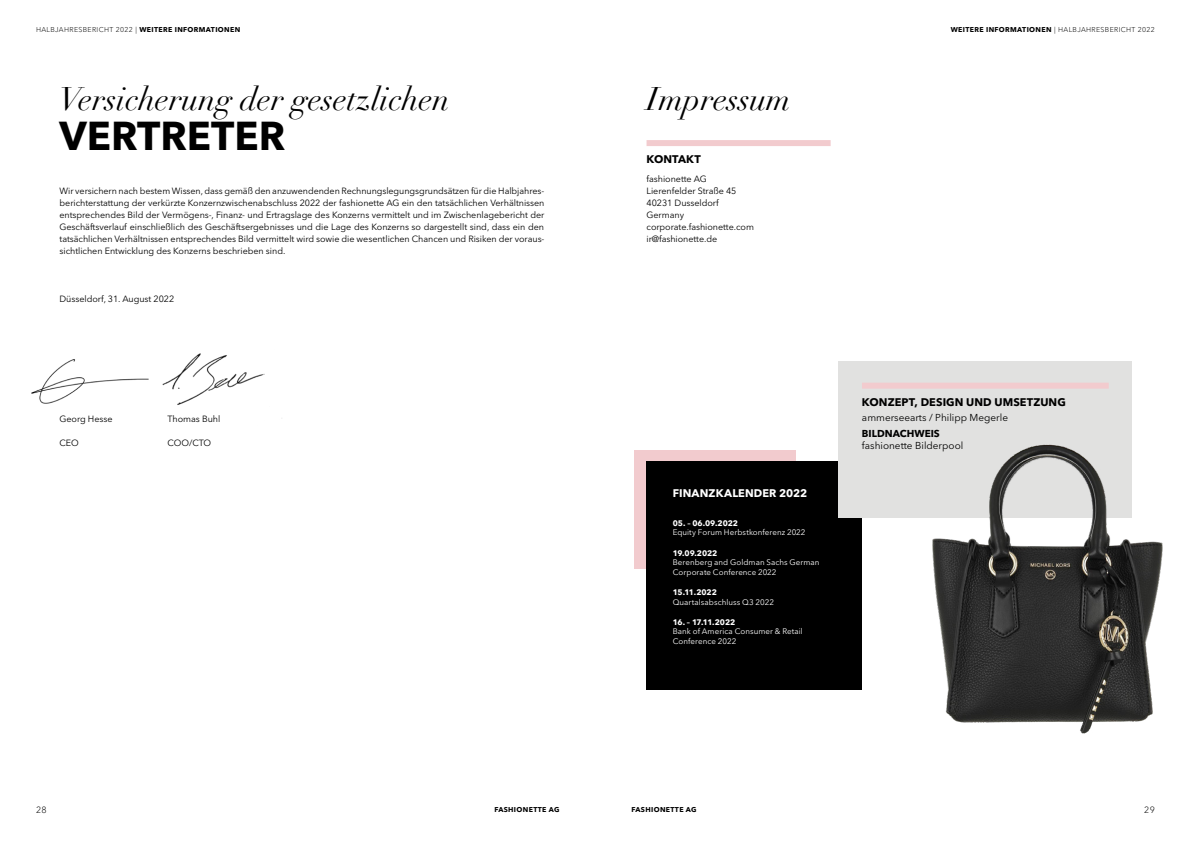
<style>
.page{position:relative;width:1191px;height:842px;background:#fff}
.page>*{position:absolute;margin:0;border:0;box-sizing:border-box;transform-origin:0 0}
.t1{font:700 40px "Avenir Next LT Pro";color:#000}
.t2{font:italic 32px "Didot LT Pro";color:#000}
.t3{font:700 11px "Avenir Next LT Pro";letter-spacing:.01em;color:#000}
.t4{font:700 11px "Avenir Next LT Pro";letter-spacing:.01em;color:#fff}
.t5{font:10px "Avenir Next LT Pro";color:#000}
.t6{font:700 10px "Avenir Next LT Pro";color:#000}
.t7{font:9px/12px "Avenir Next LT Pro";letter-spacing:-.005em;color:#000}
.t8{font:300 9px "Avenir Next LT Pro";color:#000}
.t9{font:8px/9.6px "Avenir Next LT Pro";letter-spacing:.005em;color:#fff}
.t10{font:700 8px "Avenir Next LT Pro";letter-spacing:-.005em;color:#fff}
.t11{font:700 8px "Avenir Next LT Pro";letter-spacing:-.03em;color:#fff}
.t12{font:300 7px "Avenir Next LT Pro";letter-spacing:.05em;color:#000}
.t13{font:700 7px "Avenir Next LT Pro";letter-spacing:.05em;color:#000}
.s1{font-weight:700}
</style>
<div class="page">
<img style="left:31px;top:359px;width:118px;height:45px">
<img style="left:162px;top:353px;width:120px;height:66px">
<div style="left:634px;top:450px;width:162px;height:119px;background:#f2cbce"></div>
<div style="left:646px;top:461px;width:216px;height:228px;background:#000"></div>
<div style="left:646px;top:140px;width:184px;height:6px;background:#f2cbce"></div>
<div style="left:838px;top:361px;width:293px;height:156px;background:#e1e1e0"></div>
<img style="left:889px;top:429px;width:274px;height:305px">
<div style="left:862px;top:383px;width:246px;height:6px;background:#f2cbce"></div>
<p class="t12" style="left:36px;top:25px;width:206px">HALBJAHRESBERICHT 2022 | <span class="s1">WEITERE INFORMATIONEN</span></p>
<p class="t12" style="left:950px;top:25px;width:206px"><span class="s1">WEITERE INFORMATIONEN</span> | HALBJAHRESBERICHT 2022</p>
<h2 class="t2" style="left:60px;top:79px;width:391px">Versicherung der gesetzlichen</h2>
<h1 class="t1" style="left:60px;top:112px;width:227px">VERTRETER</h1>
<p class="t7" style="left:60px;top:185px;width:486px;text-align:justify">Wir versichern nach bestem Wissen, dass gemäß den anzuwendenden Rechnungslegungsgrundsätzen für die Halbjahres&shy;berichterstattung der verkürzte Konzernzwischenabschluss 2022 der fashionette AG ein den tatsächlichen Verhältnissen entsprechendes Bild der Vermögens-, Finanz- und Ertragslage des Konzerns vermittelt und im Zwischenlagebericht der Geschäftsverlauf einschließlich des Geschäftsergebnisses und die Lage des Konzerns so dargestellt sind, dass ein den tatsächlichen Verhältnissen entsprechendes Bild vermittelt wird sowie die wesentlichen Chancen und Risiken der voraus&shy;sichtlichen Entwicklung des Konzerns beschrieben sind.</p>
<p class="t7" style="left:60px;top:293px;width:116px">Düsseldorf, 31. August 2022</p>
<p class="t7" style="left:60px;top:413px;width:54px">Georg Hesse</p>
<p class="t7" style="left:168px;top:413px;width:54px">Thomas Buhl</p>
<p class="t7" style="left:60px;top:437px;width:21px">CEO</p>
<p class="t7" style="left:168px;top:437px;width:45px">COO/CTO</p>
<h2 class="t2" style="left:646px;top:79px;width:146px">Impressum</h2>
<p class="t3" style="left:646px;top:152px;width:56px">KONTAKT</p>
<p class="t7" style="left:646px;top:173px;width:109px">fashionette AG<br>Lierenfelder Straße 45<br>40231 Dusseldorf<br>Germany corporate.fashionette.com ir@fashionette.de</p>
<p class="t4" style="left:673px;top:487px;width:136px">FINANZKALENDER 2022</p>
<p class="t10" style="left:673px;top:518px;width:67px">05. – 06.09.2022</p>
<p class="t9" style="left:673px;top:528px;width:134px">Equity Forum Herbstkonferenz 2022</p>
<p class="t10" style="left:673px;top:548px;width:46px">19.09.2022</p>
<p class="t9" style="left:673px;top:557px;width:148px">Berenberg and Goldman Sachs German<br>Corporate Conference 2022</p>
<p class="t10" style="left:673px;top:587px;width:46px">15.11.2022</p>
<p class="t9" style="left:673px;top:597px;width:103px">Quartalsabschluss Q3 2022</p>
<p class="t11" style="left:673px;top:617px;width:64px">16. – 17.11.2022</p>
<p class="t9" style="left:673px;top:627px;width:131px">Bank of America Consumer &amp; Retail<br>Conference 2022</p>
<p class="t3" style="left:862px;top:395px;width:205px">KONZEPT, DESIGN UND UMSETZUNG</p>
<p class="t5" style="left:862px;top:412px;width:148px">ammerseearts / Philipp Megerle</p>
<p class="t6" style="left:862px;top:427px;width:79px">BILDNACHWEIS</p>
<p class="t5" style="left:862px;top:440px;width:103px">fashionette Bilderpool</p>
<p class="t8" style="left:36px;top:804px;width:12px">28</p>
<p class="t13" style="left:494px;top:805px;width:67px">FASHIONETTE AG</p>
<p class="t13" style="left:631px;top:805px;width:67px">FASHIONETTE AG</p>
<p class="t8" style="left:1144px;top:804px;width:12px">29</p>
</div>
